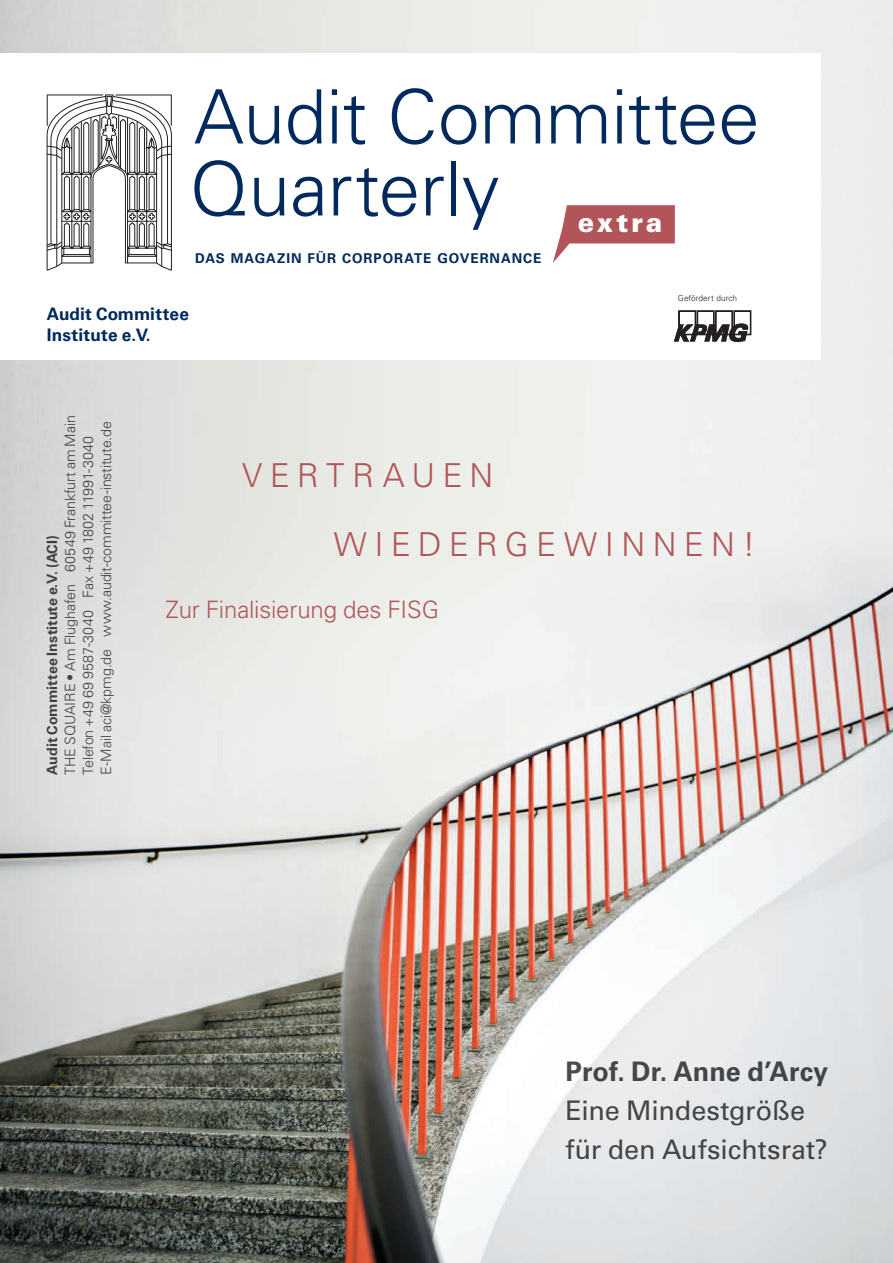
<style>
.page{position:relative;width:893px;height:1263px;background:#fff}
.page>*{position:absolute;margin:0;border:0;box-sizing:border-box;transform-origin:0 0}
.t1{font:300 75px/72px "Univers LT Std";letter-spacing:-.005em;color:#00295d}
.t2{font:300 33px/69px "Univers LT Std";letter-spacing:.22em;color:#b25558}
.t3{font:27px/39px "Univers LT Std";letter-spacing:-.005em;color:#4b4c4d}
.t4{font:700 27px "Univers LT Std";color:#4b4c4d}
.t5{font:900 27px "Univers LT Std";letter-spacing:.1em;color:#fff}
.t6{font:300 24px "Univers LT Std";letter-spacing:-.01em;color:#b25558}
.t7{font:700 17.25px/21.1px "Univers LT Std";letter-spacing:.01em;color:#00295d}
.t8{font:300 14.25px/18px "Univers LT Std";letter-spacing:-.01em;color:#4b4c4d}
.t9{font:700 14.25px "Univers LT Std";color:#4b4c4d}
.t10{font:700 13.5px "Univers LT Std";letter-spacing:.07em;color:#00295d}
.t11{font:300 8.4px "Univers LT Std";color:#231f20}
</style>
<div class="page">
<img style="left:0;top:0;width:893px;height:1263px">
<div style="left:0;top:53px;width:821px;height:306px;background:#fff"></div>
<svg style="left:47px;top:95px;width:125px;height:176px"></svg>
<svg style="left:674px;top:310px;width:77px;height:32px"></svg>
<svg style="left:553px;top:205px;width:122px;height:58px"></svg>
<h1 class="t1" style="left:189px;top:81px;width:572px">Audit Committee<br>Quarterly</h1>
<h3 class="t5" style="left:578px;top:205px;width:86px">extra</h3>
<p class="t10" style="left:195px;top:250px;width:348px">DAS MAGAZIN FÜR CORPORATE GOVERNANCE</p>
<p class="t7" style="left:47px;top:303px;width:144px">AUDIT COMMITTEE<br>INSTITUTE E.V.</p>
<p class="t11" style="left:678px;top:293px;width:61px">Gefördert durch</p>
<p class="t8" style="left:61px;top:775px;width:361px;rotate:-90deg">THE SQUAIRE • Am Flughafen 60549 Frankfurt am Main<br>Telefon +49 69 9587-3040 Fax +49 1802 11991-3040<br>E-Mail aci@kpmg.de www.audit-committee-institute.de</p>
<p class="t9" style="left:44px;top:775px;width:241px;rotate:-90deg">AUDIT COMMITTEE INSTITUTE E.V. (ACI)</p>
<h2 class="t2" style="left:334px;top:441px;width:423px;text-indent:-92px">Vertra uen wiedergewinnen!</h2>
<h3 class="t6" style="left:166px;top:595px;width:271px">Zur Finalisierung des FI SG</h3>
<h3 class="t4" style="left:566px;top:1055px;width:264px">PROF. DR. ANNE D’ARCY</h3>
<h3 class="t3" style="left:566px;top:1091px;width:263px">Eine Mindestgröße für den Aufsichtsrat?</h3>
</div>
